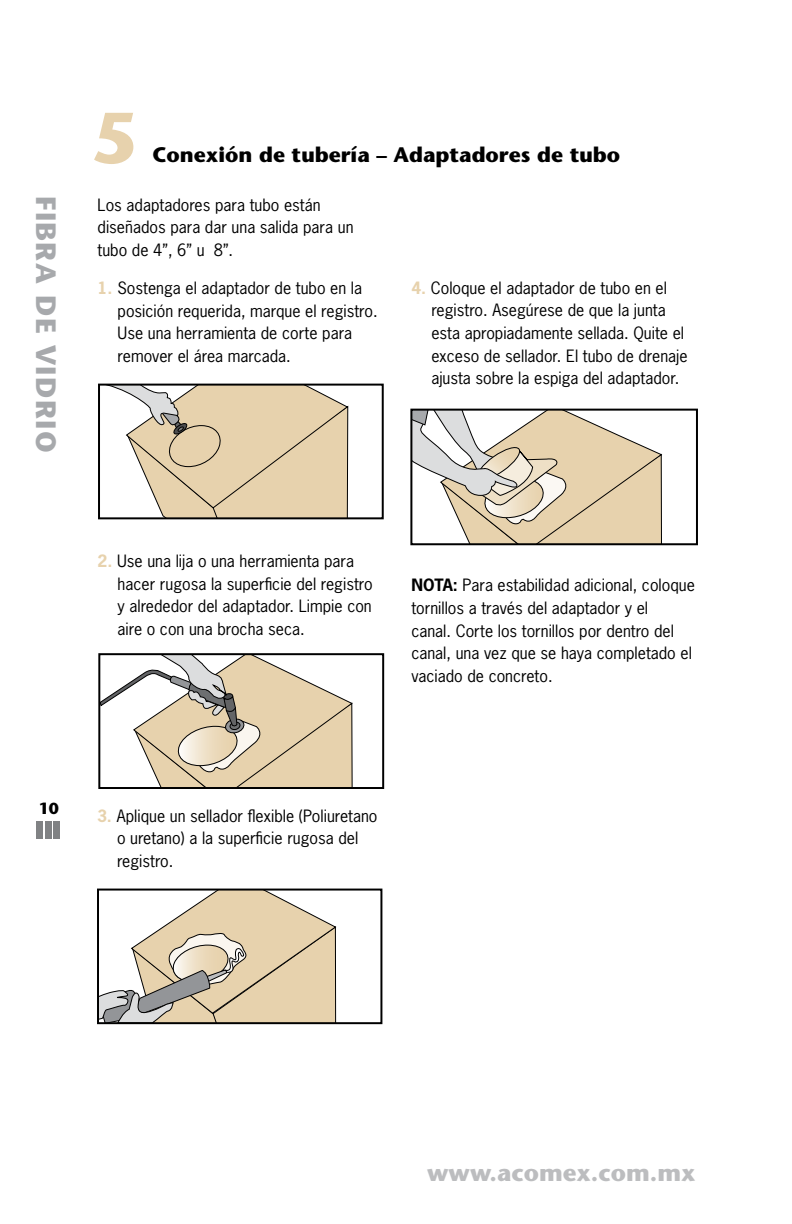
<style>
.page{position:relative;width:792px;height:1224px;background:#fff}
.page>*{position:absolute;margin:0;border:0;box-sizing:border-box;transform-origin:0 0}
.t1{font:700 72px "Stone Sans";color:#e7d2ad}
.t2{font:700 28px "Stone Sans";letter-spacing:.05em;color:#a7a9ac}
.t3{font:700 24px "Stone Sans";color:#bcbdbf}
.t4{font:700 21px "Stone Sans";color:#000}
.t5{font:16px/22.6px "News Gothic";color:#000}
.t6{font:700 16px "Stone Sans";color:#000}
.s1{font-weight:700;color:#e7d2ad}
.s2{font-weight:700}
</style>
<div class="page">
<div style="left:36px;top:821px;width:7px;height:18px;background:#808284"></div>
<div style="left:45px;top:821px;width:7px;height:18px;background:#808284"></div>
<div style="left:53px;top:821px;width:7px;height:18px;background:#808284"></div>
<svg style="left:101px;top:656px;width:252px;height:130px"></svg>
<div style="left:98px;top:653px;width:286px;height:136px;border:2px solid #000"></div>
<svg style="left:100px;top:892px;width:237px;height:129px"></svg>
<div style="left:97px;top:889px;width:285px;height:135px;border:2px solid #000"></div>
<svg style="left:113px;top:387px;width:236px;height:129px;background:#e2d1b4"></svg>
<div style="left:98px;top:384px;width:286px;height:135px;border:2px solid #000"></div>
<svg style="left:413px;top:412px;width:249px;height:130px"></svg>
<div style="left:410px;top:409px;width:288px;height:136px;border:2px solid #000"></div>
<h2 class="t2" style="left:63px;top:196px;width:258px;rotate:90deg">FIBRA DE VIDRIO</h2>
<h1 class="t1" style="left:92px;top:95px;width:47px">5</h1>
<h3 class="t4" style="left:153px;top:142px;width:469px">Conexión de tubería – Adaptadores de tubo</h3>
<p class="t5" style="left:98px;top:193px;width:257px">Los adaptadores para tubo están diseñados para dar una salida para un tubo de 4”, 6” u 8”.</p>
<p class="t5" style="left:118px;top:276px;width:262px;text-indent:-20px"><span class="s1">1.</span> Sostenga el adaptador de tubo en la posición requerida, marque el registro.<br>Use una herramienta de corte para remover el área marcada.</p>
<p class="t5" style="left:431px;top:276px;width:258px;text-indent:-20px"><span class="s1">4.</span> Coloque el adaptador de tubo en el registro. Asegúrese de que la junta esta apropiadamente sellada. Quite el exceso de sellador. El tubo de drenaje ajusta sobre la espiga del adaptador.</p>
<p class="t5" style="left:118px;top:549px;width:256px;text-indent:-20px"><span class="s1">2.</span> Use una lija o una herramienta para hacer rugosa la superficie del registro y alrededor del adaptador. Limpie con aire o con una brocha seca.</p>
<p class="t5" style="left:411px;top:574px;width:285px"><span class="s2">NOTA:</span> Para estabilidad adicional, coloque tornillos a través del adaptador y el<br>canal. Corte los tornillos por dentro del canal, una vez que se haya completado el vaciado de concreto.</p>
<p class="t6" style="left:39px;top:799px;width:22px">10</p>
<p class="t5" style="left:117px;top:804px;width:262px;text-indent:-20px"><span class="s1">3.</span> Aplique un sellador flexible (Poliuretano o uretano) a la superficie rugosa del registro.</p>
<h3 class="t3" style="left:427px;top:1158px;width:270px">www.acomex.com.mx</h3>
</div>
